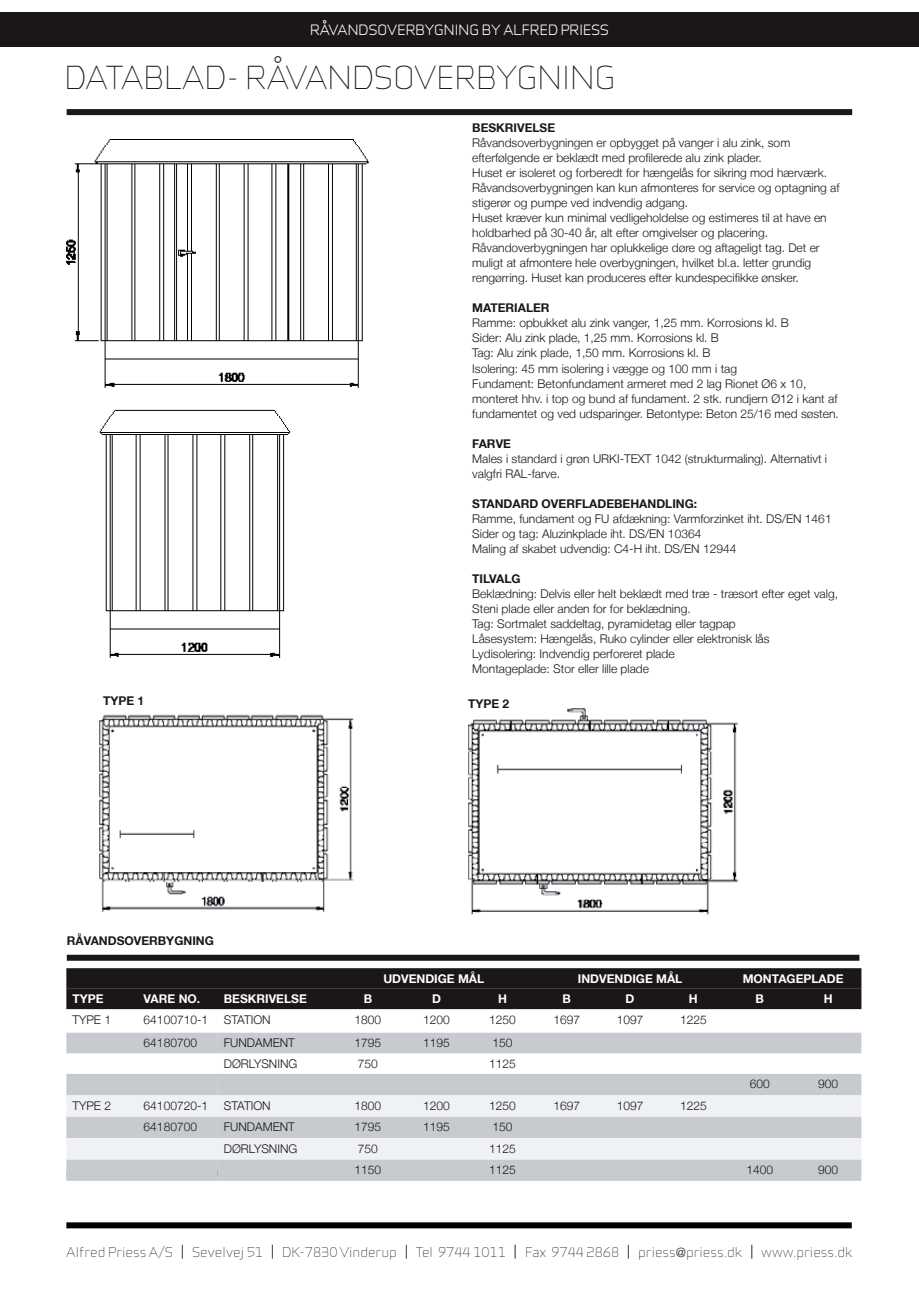
<style>
.page{position:relative;width:919px;height:1289px;background:#fff}
.page>*{position:absolute;margin:0;border:0;box-sizing:border-box;transform-origin:0 0}
.t1{font:30px "Infinity T Light";color:#1a161a}
.t2{font:13.5px "Infinity T Medium";letter-spacing:.015em;color:#fff}
.t3{font:12.75px "Infinity T Light";color:#1a161a}
.t4{font:300 12px/15px "Helvetica Neue LT";color:#1a161a}
.t5{font:700 12px "Helvetica Neue LT";color:#1a161a}
.t6{font:700 12px "Helvetica Neue LT";color:#fff}
.s1{font-family:"Infinity T Medium";font-size:13.5px}
.s2{font-family:"Helvetica Neue LT";font-weight:300}
</style>
<div class="page">
<div style="left:67px;top:109px;width:785px;height:6px;background:#1a161a"></div>
<div style="left:0;top:12px;width:918px;height:34px;background:#1a161a"></div>
<img style="left:67px;top:139px;width:302px;height:249px">
<img style="left:99px;top:409px;width:190px;height:249px">
<img style="left:99px;top:714px;width:255px;height:198px">
<img style="left:468px;top:708px;width:271px;height:207px">
<div style="left:67px;top:954px;width:792px;height:6px;background:#1a161a"></div>
<div style="left:66px;top:968px;width:795px;height:41px;background:#1a161a"></div>
<svg style="left:66px;top:1009px;width:795px;height:45px"></svg>
<div style="left:66px;top:1032px;width:795px;height:21px;background:#c7cbcf"></div>
<svg style="left:66px;top:1074px;width:795px;height:106px"></svg>
<div style="left:66px;top:1222px;width:785px;height:6px;background:#020000"></div>
<p class="t2" style="left:310px;top:20px;width:300px">RÅVANDSOVERBYGNING BY ALFRED PRIESS</p>
<h1 class="t1" style="left:64px;top:56px;width:552px">DATABLAD- RÅVANDSOVERBYGNING</h1>
<p class="t5" style="left:472px;top:121px;width:84px">BESKRIVELSE</p>
<p class="t4" style="left:472px;top:135px;width:369px">Råvandsoverbygningen er opbygget på vanger i alu zink, som efterfølgende er beklædt med profilerede alu zink plader.<br>Huset er isoleret og forberedt for hængelås for sikring mod hærværk.<br>Råvandsoverbygningen kan kun afmonteres for service og optagning af stigerør og pumpe ved indvendig adgang.<br>Huset kræver kun minimal vedligeholdelse og estimeres til at have en holdbarhed på 30-40 år, alt efter omgivelser og placering.<br>Råvandoverbygningen har oplukkelige døre og aftageligt tag. Det er muligt at afmontere hele overbygningen, hvilket bl.a. letter grundig rengørring. Huset kan produceres efter kundespecifikke ønsker.</p>
<p class="t5" style="left:472px;top:301px;width:79px">MATERIALER</p>
<p class="t4" style="left:472px;top:315px;width:368px">Ramme: opbukket alu zink vanger, 1,25 mm. Korrosions kl. B<br>Sider: Alu zink plade, 1,25 mm. Korrosions kl. B<br>Tag: Alu zink plade, 1,50 mm. Korrosions kl. B<br>Isolering: 45 mm isolering i vægge og 100 mm i tag<br>Fundament: Betonfundament armeret med 2 lag Rionet Ø6 x 10, monteret hhv. i top og bund af fundament. 2 stk. rundjern Ø12 i kant af fundamentet og ved udsparinger. Betontype: Beton 25/16 med søsten.</p>
<p class="t5" style="left:472px;top:436px;width:40px">FARVE</p>
<p class="t4" style="left:472px;top:450px;width:356px">Males i standard i grøn URKI-TEXT 1042 (strukturmaling). Alternativt i valgfri RAL-farve.</p>
<p class="t5" style="left:472px;top:496px;width:226px">STANDARD OVERFLADEBEHANDLING:</p>
<p class="t4" style="left:472px;top:510px;width:361px">Ramme, fundament og FU afdækning: Varmforzinket iht. DS/EN 1461<br>Sider og tag: Aluzinkplade iht. DS/EN 10364<br>Maling af skabet udvendig: C4-H iht. DS/EN 12944</p>
<p class="t5" style="left:472px;top:571px;width:50px">TILVALG</p>
<p class="t4" style="left:472px;top:585px;width:367px">Beklædning: Delvis eller helt beklædt med træ - træsort efter eget valg, Steni plade eller anden for for beklædning.<br>Tag: Sortmalet saddeltag, pyramidetag eller tagpap<br>Låsesystem: Hængelås, Ruko cylinder eller elektronisk lås<br>Lydisolering: Indvendig perforeret plade<br>Montageplade: Stor eller lille plade</p>
<p class="t5" style="left:103px;top:693px;width:43px">TYPE 1</p>
<p class="t5" style="left:468px;top:696px;width:43px">TYPE 2</p>
<p class="t5" style="left:67px;top:933px;width:149px">RÅVANDSOVERBYGNING</p>
<p class="t6" style="left:383px;top:971px;width:102px">UDVENDIGE MÅL</p>
<p class="t6" style="left:578px;top:971px;width:106px">INDVENDIGE MÅL</p>
<p class="t6" style="left:742px;top:971px;width:102px">MONTAGEPLADE</p>
<p class="t6" style="left:72px;top:991px;width:33px">TYPE</p>
<p class="t6" style="left:144px;top:991px;width:58px">VARE NO.</p>
<p class="t6" style="left:224px;top:991px;width:84px">BESKRIVELSE</p>
<p class="t6" style="left:363px;top:991px;width:10px">B</p>
<p class="t6" style="left:432px;top:991px;width:10px">D</p>
<p class="t6" style="left:498px;top:991px;width:10px">H</p>
<p class="t6" style="left:562px;top:991px;width:10px">B</p>
<p class="t6" style="left:625px;top:991px;width:10px">D</p>
<p class="t6" style="left:689px;top:991px;width:10px">H</p>
<p class="t6" style="left:755px;top:991px;width:10px">B</p>
<p class="t6" style="left:823px;top:991px;width:10px">H</p>
<p class="t4" style="left:72px;top:1011px;width:40px">TYPE 1</p>
<p class="t4" style="left:144px;top:1011px;width:66px">64100710-1</p>
<p class="t4" style="left:224px;top:1011px;width:48px">STATION</p>
<p class="t4" style="left:354px;top:1011px;width:28px">1800</p>
<p class="t4" style="left:423px;top:1011px;width:28px">1200</p>
<p class="t4" style="left:489px;top:1011px;width:28px">1250</p>
<p class="t4" style="left:553px;top:1011px;width:28px">1697</p>
<p class="t4" style="left:616px;top:1011px;width:28px">1097</p>
<p class="t4" style="left:680px;top:1011px;width:28px">1225</p>
<p class="t4" style="left:144px;top:1035px;width:55px">64180700</p>
<p class="t4" style="left:224px;top:1035px;width:73px">FUNDAMENT</p>
<p class="t4" style="left:354px;top:1035px;width:28px">1795</p>
<p class="t4" style="left:423px;top:1035px;width:28px">1195</p>
<p class="t4" style="left:492px;top:1035px;width:22px">150</p>
<p class="t4" style="left:224px;top:1055px;width:75px">DØRLYSNING</p>
<p class="t4" style="left:358px;top:1055px;width:22px">750</p>
<p class="t4" style="left:489px;top:1055px;width:28px">1125</p>
<p class="t4" style="left:749px;top:1076px;width:22px">600</p>
<p class="t4" style="left:818px;top:1076px;width:22px">900</p>
<p class="t4" style="left:72px;top:1097px;width:40px">TYPE 2</p>
<p class="t4" style="left:144px;top:1097px;width:66px">64100720-1</p>
<p class="t4" style="left:224px;top:1097px;width:48px">STATION</p>
<p class="t4" style="left:354px;top:1097px;width:28px">1800</p>
<p class="t4" style="left:423px;top:1097px;width:28px">1200</p>
<p class="t4" style="left:489px;top:1097px;width:28px">1250</p>
<p class="t4" style="left:553px;top:1097px;width:28px">1697</p>
<p class="t4" style="left:616px;top:1097px;width:28px">1097</p>
<p class="t4" style="left:680px;top:1097px;width:28px">1225</p>
<p class="t4" style="left:144px;top:1119px;width:55px">64180700</p>
<p class="t4" style="left:224px;top:1119px;width:73px">FUNDAMENT</p>
<p class="t4" style="left:354px;top:1119px;width:28px">1795</p>
<p class="t4" style="left:423px;top:1119px;width:28px">1195</p>
<p class="t4" style="left:492px;top:1119px;width:22px">150</p>
<p class="t4" style="left:224px;top:1140px;width:75px">DØRLYSNING</p>
<p class="t4" style="left:358px;top:1140px;width:22px">750</p>
<p class="t4" style="left:489px;top:1140px;width:28px">1125</p>
<p class="t4" style="left:354px;top:1161px;width:28px">1150</p>
<p class="t4" style="left:489px;top:1161px;width:28px">1125</p>
<p class="t4" style="left:746px;top:1161px;width:28px">1400</p>
<p class="t4" style="left:818px;top:1161px;width:22px">900</p>
<p class="t3" style="left:66px;top:1242px;width:787px">Alfred Priess A/S <span class="s1">|</span> Sevelvej 51 <span class="s1">|</span> DK-7830 Vinderup <span class="s1">|</span> Tel 9744 1011 <span class="s1">|</span> Fax 9744 2868 <span class="s1">|</span> priess<span class="s2">@</span>priess.dk <span class="s1">|</span> www.priess.dk</p>
</div>
